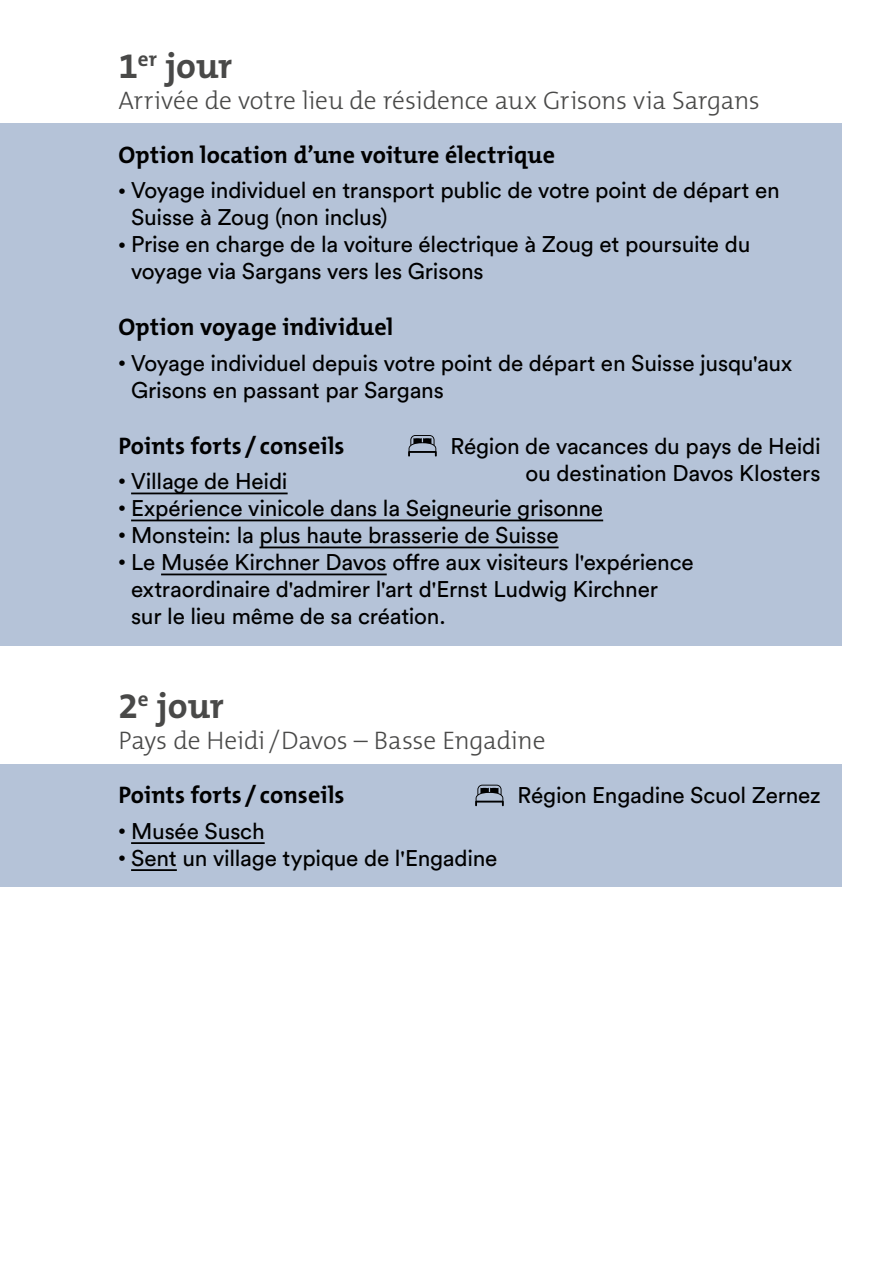
<style>
.page{position:relative;width:893px;height:1263px;background:#fff}
.page>*{position:absolute;margin:0;border:0;box-sizing:border-box;transform-origin:0 0}
.t1{font:700 36px "The Mix B7";color:#494948}
.t2{font:300 25.5px "The Mix B3";letter-spacing:-.005em;color:#494948}
.t3{font:700 24px "The Mix B7";letter-spacing:.005em;color:#000}
.t4{font:22.5px/27px "Circular Std";letter-spacing:-.01em;color:#000}
</style>
<div class="page">
<div style="left:0;top:124px;width:842px;height:60px;background:#b5c3d8"></div>
<div style="left:0;top:180px;width:842px;height:67px;background:#b5c3d8"></div>
<div style="left:0;top:234px;width:842px;height:67px;background:#b5c3d8"></div>
<div style="left:0;top:296px;width:842px;height:60px;background:#b5c3d8"></div>
<div style="left:0;top:352px;width:842px;height:67px;background:#b5c3d8"></div>
<div style="left:0;top:414px;width:842px;height:61px;background:#b5c3d8"></div>
<div style="left:0;top:471px;width:842px;height:39px;background:#b5c3d8"></div>
<hr style="left:131px;top:492px;width:157px;height:2px;background:#000">
<div style="left:0;top:498px;width:842px;height:39px;background:#b5c3d8"></div>
<hr style="left:131px;top:519px;width:472px;height:2px;background:#000">
<div style="left:0;top:525px;width:842px;height:39px;background:#b5c3d8"></div>
<hr style="left:259px;top:546px;width:300px;height:2px;background:#000">
<div style="left:0;top:552px;width:842px;height:93px;background:#b5c3d8"></div>
<hr style="left:161px;top:573px;width:226px;height:2px;background:#000">
<div style="left:0;top:764px;width:842px;height:60px;background:#b5c3d8"></div>
<div style="left:0;top:820px;width:842px;height:40px;background:#b5c3d8"></div>
<hr style="left:131px;top:842px;width:134px;height:2px;background:#000">
<div style="left:0;top:847px;width:842px;height:40px;background:#b5c3d8"></div>
<hr style="left:131px;top:869px;width:46px;height:2px;background:#000">
<svg style="left:408px;top:435px;width:29px;height:21px"></svg>
<svg style="left:475px;top:785px;width:29px;height:21px"></svg>
<h1 class="t1" style="left:118px;top:47px;width:115px">1<sup>er</sup> jour</h1>
<p class="t2" style="left:118px;top:87px;width:643px">Arrivée de votre lieu de résidence aux Grisons via Sargans</p>
<p class="t3" style="left:118px;top:142px;width:438px">Option location d’une voiture électrique</p>
<p class="t4" style="left:131px;top:177px;width:650px;text-indent:-13px"><sup>•</sup> Voyage individuel en transport public de votre point de départ en<br>Suisse à Zoug (non inclus)</p>
<p class="t4" style="left:131px;top:231px;width:621px;text-indent:-13px"><sup>•</sup> Prise en charge de la voiture électrique à Zoug et poursuite du voyage via Sargans vers les Grisons</p>
<p class="t3" style="left:118px;top:314px;width:276px">Option voyage individuel</p>
<p class="t4" style="left:131px;top:349px;width:663px;text-indent:-13px"><sup>•</sup> Voyage individuel depuis votre point de départ en Suisse jusqu'aux<br>Grisons en passant par Sargans</p>
<p class="t3" style="left:118px;top:433px;width:228px">Points forts / conseils</p>
<p class="t4" style="left:451px;top:432px;width:372px">Région de vacances du pays de Heidi</p>
<p class="t4" style="left:118px;top:467px;width:171px"><sup>•</sup> Village de Heidi</p>
<p class="t4" style="left:525px;top:459px;width:297px">ou destination Davos Klosters</p>
<p class="t4" style="left:118px;top:494px;width:486px"><sup>•</sup> Expérience vinicole dans la Seigneurie grisonne</p>
<p class="t4" style="left:118px;top:521px;width:442px"><sup>•</sup> Monstein: la plus haute brasserie de Suisse</p>
<p class="t4" style="left:131px;top:548px;width:564px;text-indent:-13px"><sup>•</sup> Le Musée Kirchner Davos offre aux visiteurs l'expérience extraordinaire d'admirer l'art d'Ernst Ludwig Kirchner sur le lieu même de sa création.</p>
<h1 class="t1" style="left:118px;top:687px;width:107px">2<sup>e</sup> jour</h1>
<p class="t2" style="left:118px;top:727px;width:429px">Pays de Heidi /Davos – Basse Engadine</p>
<p class="t3" style="left:118px;top:782px;width:228px">Points forts / conseils</p>
<p class="t4" style="left:518px;top:781px;width:305px">Région Engadine Scuol Zernez</p>
<p class="t4" style="left:118px;top:817px;width:148px"><sup>•</sup> Musée Susch</p>
<p class="t4" style="left:118px;top:844px;width:381px"><sup>•</sup> Sent un village typique de l'Engadine</p>
</div>
